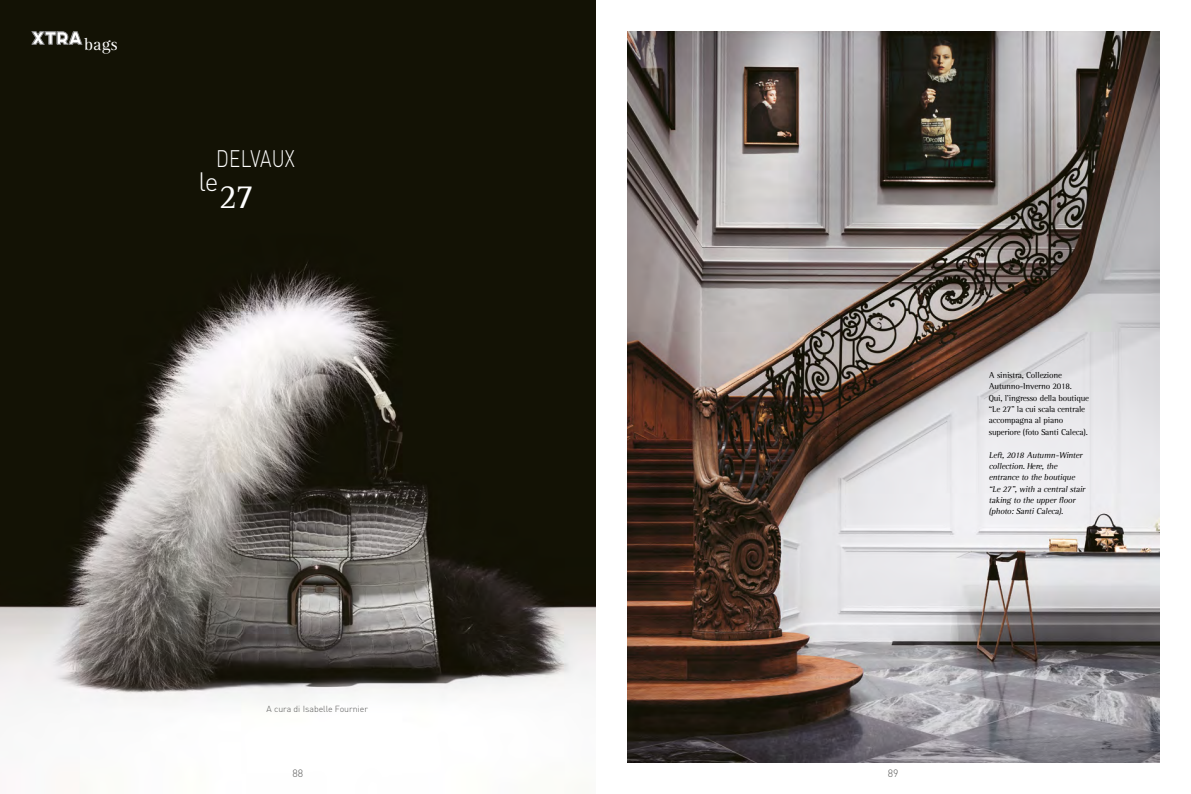
<style>
.page{position:relative;width:1191px;height:794px;background:#fff}
.page>*{position:absolute;margin:0;border:0;box-sizing:border-box;transform-origin:0 0}
.t1{font:35px "Leftist Mono Serif";color:#fff}
.t2{font:300 26.25px "DIN Pro";color:#fff}
.t3{font:300 23.62px "DIN Pro";letter-spacing:.01em;color:#fff;scale:.8 1}
.t4{font:17.5px "Leftist Mono Serif";color:#fff}
.t5{font:300 10.5px "DIN Pro";color:#575756}
.t6{font:8.75px/11.4px "Leftist Mono Serif";letter-spacing:-.025em;color:#000}
.t7{font:italic 8.75px/11.4px "Leftist Mono Serif";color:#000}
.t8{font:300 8.75px "DIN Pro";color:#575756}
</style>
<div class="page">
<img style="left:0;top:0;width:595px;height:704px">
<svg style="left:32px;top:32px;width:50px;height:12px"></svg>
<img style="left:595px;top:0;width:1px;height:794px">
<img style="left:627px;top:32px;width:532px;height:730px">
<h3 class="t4" style="left:84px;top:34px;width:35px">bags</h3>
<h3 class="t3" style="left:216px;top:142px;width:100px">DELVAUX</h3>
<h2 class="t2" style="left:199px;top:163px;width:21px">le</h2>
<h1 class="t1" style="left:219px;top:176px;width:36px">27</h1>
<p class="t8" style="left:266px;top:703px;width:103px">A cura di Isabelle Fournier</p>
<p class="t5" style="left:292px;top:766px;width:12px">88</p>
<p class="t6" style="left:988px;top:369px;width:102px">A sinistra, Collezione<br>Autunno-Inverno 2018.<br>Qui, l’ingresso della boutique “Le 27” la cui scala centrale accompagna al piano superiore (foto Santi Caleca).</p>
<p class="t7" style="left:988px;top:449px;width:100px">Left,2018 Autumn-Winter collection.Here,the entranceto theboutique “Le27”,with a centralstair taking to theupperfloor (photo:SantiCaleca).</p>
<p class="t5" style="left:888px;top:766px;width:12px">89</p>
</div>
